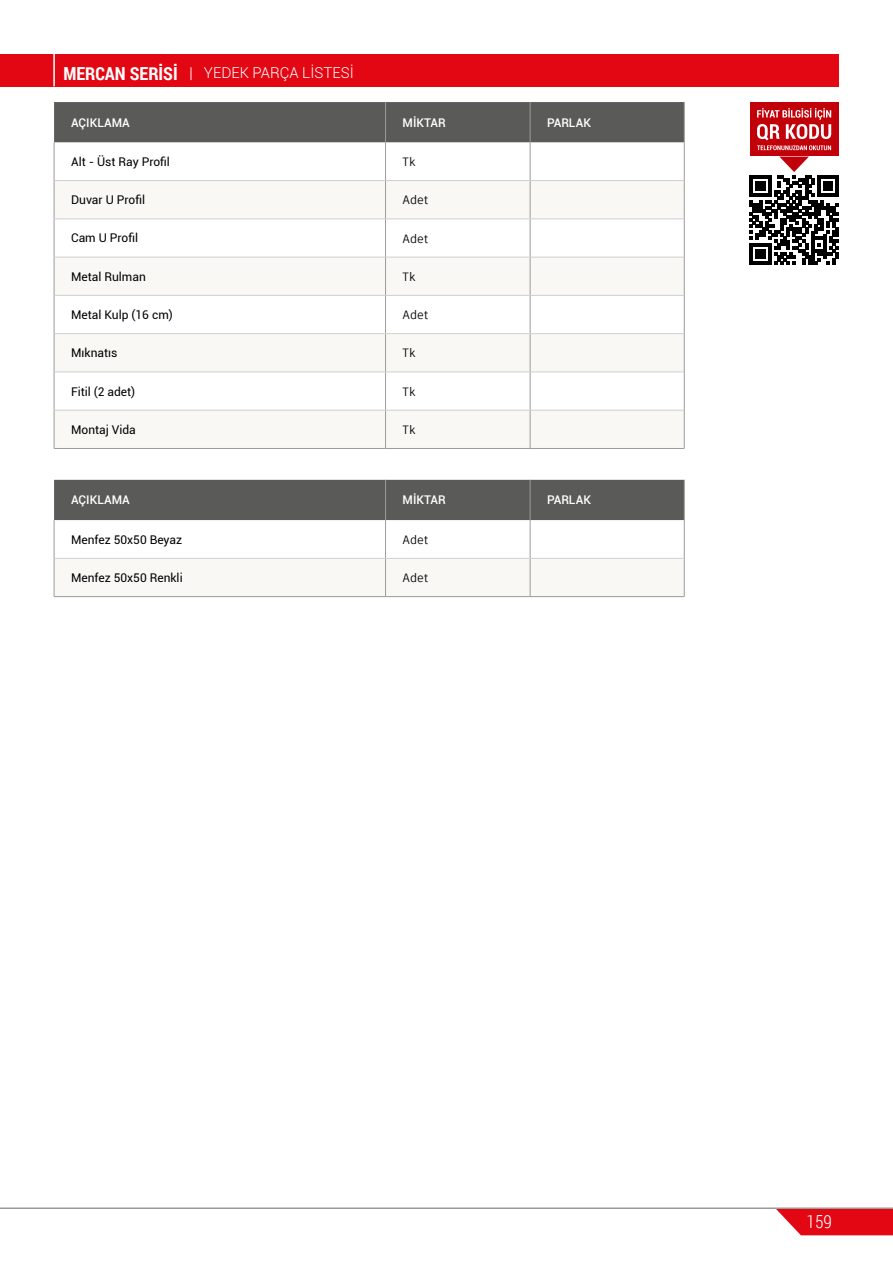
<style>
.page{position:relative;width:893px;height:1263px;background:#fff}
.page>*{position:absolute;margin:0;border:0;box-sizing:border-box;transform-origin:0 0}
.t1{font:300 18px "Roboto Condensed";color:#fff}
.t2{font:300 15px "Roboto";color:#fff}
.t3{font:12px "Roboto";color:#000}
.t4{font:500 12px "Roboto";color:#fff}
.t5{font:12px "Artifakt Element";color:#000}
.s1{font-family:"Roboto Condensed";font-weight:700;font-size:18px}
</style>
<div class="page">
<svg style="left:776px;top:1209px;width:117px;height:26px;background:#e5202b"></svg>
<hr style="left:0;top:1207px;width:893px;height:2px;background:#9b9b9a">
<div style="left:0;top:54px;width:839px;height:32px;background:#e30613"></div>
<hr style="left:53px;top:54px;width:2px;height:32px;background:#fff">
<div style="left:54px;top:102px;width:630px;height:40px;background:#5a5a59"></div>
<svg style="left:55px;top:181px;width:629px;height:267px;fill:#faf8f5"></svg>
<hr style="left:54px;top:142px;width:1px;height:39px;background:#9b9b9a">
<hr style="left:385px;top:142px;width:1px;height:38px;background:#9b9b9a">
<hr style="left:530px;top:142px;width:1px;height:38px;background:#9b9b9a">
<hr style="left:684px;top:142px;width:1px;height:39px;background:#9b9b9a">
<hr style="left:54px;top:181px;width:1px;height:38px;background:#9b9b9a">
<hr style="left:385px;top:181px;width:1px;height:38px;background:#9b9b9a">
<hr style="left:530px;top:181px;width:1px;height:38px;background:#9b9b9a">
<hr style="left:684px;top:181px;width:1px;height:38px;background:#9b9b9a">
<hr style="left:54px;top:219px;width:1px;height:38px;background:#9b9b9a">
<hr style="left:385px;top:219px;width:1px;height:38px;background:#9b9b9a">
<hr style="left:530px;top:219px;width:1px;height:38px;background:#9b9b9a">
<hr style="left:684px;top:219px;width:1px;height:38px;background:#9b9b9a">
<hr style="left:54px;top:257px;width:1px;height:38px;background:#9b9b9a">
<hr style="left:385px;top:257px;width:1px;height:38px;background:#9b9b9a">
<hr style="left:530px;top:257px;width:1px;height:38px;background:#9b9b9a">
<hr style="left:684px;top:257px;width:1px;height:38px;background:#9b9b9a">
<hr style="left:54px;top:295px;width:1px;height:39px;background:#9b9b9a">
<hr style="left:385px;top:296px;width:1px;height:37px;background:#9b9b9a">
<hr style="left:530px;top:296px;width:1px;height:37px;background:#9b9b9a">
<hr style="left:684px;top:295px;width:1px;height:39px;background:#9b9b9a">
<hr style="left:54px;top:334px;width:1px;height:38px;background:#9b9b9a">
<hr style="left:385px;top:334px;width:1px;height:38px;background:#9b9b9a">
<hr style="left:530px;top:334px;width:1px;height:38px;background:#9b9b9a">
<hr style="left:684px;top:334px;width:1px;height:38px;background:#9b9b9a">
<hr style="left:54px;top:372px;width:1px;height:38px;background:#9b9b9a">
<hr style="left:385px;top:372px;width:1px;height:38px;background:#9b9b9a">
<hr style="left:530px;top:372px;width:1px;height:38px;background:#9b9b9a">
<hr style="left:684px;top:372px;width:1px;height:38px;background:#9b9b9a">
<hr style="left:54px;top:410px;width:1px;height:38px;background:#9b9b9a">
<hr style="left:385px;top:410px;width:1px;height:38px;background:#9b9b9a">
<hr style="left:530px;top:410px;width:1px;height:38px;background:#9b9b9a">
<hr style="left:684px;top:410px;width:1px;height:38px;background:#9b9b9a">
<hr style="left:54px;top:180px;width:332px;height:1px;background:#cfcfcf">
<hr style="left:386px;top:180px;width:144px;height:1px;background:#cfcfcf">
<hr style="left:530px;top:180px;width:154px;height:1px;background:#cfcfcf">
<hr style="left:54px;top:219px;width:332px;height:1px;background:#cfcfcf">
<hr style="left:386px;top:219px;width:144px;height:1px;background:#cfcfcf">
<hr style="left:530px;top:219px;width:154px;height:1px;background:#cfcfcf">
<hr style="left:54px;top:295px;width:332px;height:1px;background:#cfcfcf">
<hr style="left:386px;top:295px;width:144px;height:1px;background:#cfcfcf">
<hr style="left:530px;top:295px;width:154px;height:1px;background:#cfcfcf">
<hr style="left:54px;top:333px;width:332px;height:1px;background:#cfcfcf">
<hr style="left:386px;top:333px;width:144px;height:1px;background:#cfcfcf">
<hr style="left:530px;top:333px;width:154px;height:1px;background:#cfcfcf">
<hr style="left:54px;top:410px;width:332px;height:1px;background:#cfcfcf">
<hr style="left:386px;top:410px;width:144px;height:1px;background:#cfcfcf">
<hr style="left:530px;top:410px;width:154px;height:1px;background:#cfcfcf">
<hr style="left:54px;top:257px;width:332px;height:1px;background:#cfcfcf">
<hr style="left:386px;top:257px;width:144px;height:1px;background:#cfcfcf">
<hr style="left:530px;top:257px;width:154px;height:1px;background:#cfcfcf">
<hr style="left:54px;top:372px;width:332px;height:1px;background:#cfcfcf">
<hr style="left:386px;top:372px;width:144px;height:1px;background:#cfcfcf">
<hr style="left:530px;top:372px;width:154px;height:1px;background:#cfcfcf">
<hr style="left:54px;top:448px;width:332px;height:1px;background:#9b9b9a">
<hr style="left:386px;top:448px;width:144px;height:1px;background:#9b9b9a">
<hr style="left:530px;top:448px;width:154px;height:1px;background:#9b9b9a">
<hr style="left:385px;top:102px;width:1px;height:40px;background:#9b9b9a">
<hr style="left:530px;top:102px;width:1px;height:40px;background:#9b9b9a">
<hr style="left:684px;top:102px;width:1px;height:40px;background:#9b9b9a">
<div style="left:54px;top:480px;width:630px;height:40px;background:#5a5a59"></div>
<div style="left:386px;top:559px;width:298px;height:37px;background:#faf8f5"></div>
<hr style="left:54px;top:520px;width:1px;height:38px;background:#9b9b9a">
<hr style="left:385px;top:520px;width:1px;height:38px;background:#9b9b9a">
<hr style="left:530px;top:520px;width:1px;height:38px;background:#9b9b9a">
<hr style="left:684px;top:520px;width:1px;height:38px;background:#9b9b9a">
<hr style="left:54px;top:558px;width:1px;height:38px;background:#9b9b9a">
<hr style="left:385px;top:558px;width:1px;height:38px;background:#9b9b9a">
<hr style="left:530px;top:558px;width:1px;height:38px;background:#9b9b9a">
<hr style="left:684px;top:558px;width:1px;height:38px;background:#9b9b9a">
<hr style="left:54px;top:558px;width:332px;height:1px;background:#cfcfcf">
<hr style="left:386px;top:558px;width:144px;height:1px;background:#cfcfcf">
<hr style="left:530px;top:558px;width:154px;height:1px;background:#cfcfcf">
<hr style="left:54px;top:596px;width:332px;height:1px;background:#9b9b9a">
<hr style="left:386px;top:596px;width:144px;height:1px;background:#9b9b9a">
<hr style="left:530px;top:596px;width:154px;height:1px;background:#9b9b9a">
<hr style="left:385px;top:480px;width:1px;height:40px;background:#9b9b9a">
<hr style="left:530px;top:480px;width:1px;height:40px;background:#9b9b9a">
<hr style="left:684px;top:480px;width:1px;height:40px;background:#9b9b9a">
<div style="left:750px;top:102px;width:88px;height:53px;background:#c2000a"></div>
<svg style="left:757px;top:108px;width:74px;height:42px"></svg>
<svg style="left:750px;top:157px;width:89px;height:107px"></svg>
<p class="t2" style="left:63px;top:62px;width:292px"><span class="s1">MERCAN SERİSİ</span> | YEDEK PARÇA LİSTESİ</p>
<p class="t4" style="left:71px;top:114px;width:60px">AÇIKLAMA</p>
<p class="t4" style="left:403px;top:114px;width:45px">MİKTAR</p>
<p class="t4" style="left:547px;top:114px;width:45px">PARLAK</p>
<p class="t3" style="left:71px;top:153px;width:100px">Alt - Üst Ray Profil</p>
<p class="t5" style="left:403px;top:153px;width:14px">Tk</p>
<p class="t3" style="left:71px;top:192px;width:76px">Duvar U Profil</p>
<p class="t5" style="left:403px;top:192px;width:28px">Adet</p>
<p class="t3" style="left:71px;top:230px;width:69px">Cam U Profil</p>
<p class="t5" style="left:403px;top:230px;width:28px">Adet</p>
<p class="t3" style="left:71px;top:268px;width:76px">Metal Rulman</p>
<p class="t5" style="left:403px;top:268px;width:14px">Tk</p>
<p class="t3" style="left:71px;top:306px;width:103px">Metal Kulp (16 cm)</p>
<p class="t5" style="left:403px;top:307px;width:28px">Adet</p>
<p class="t3" style="left:71px;top:345px;width:48px">Mıknatıs</p>
<p class="t5" style="left:403px;top:345px;width:14px">Tk</p>
<p class="t3" style="left:71px;top:383px;width:66px">Fitil (2 adet)</p>
<p class="t5" style="left:403px;top:383px;width:14px">Tk</p>
<p class="t3" style="left:71px;top:421px;width:66px">Montaj Vida</p>
<p class="t5" style="left:403px;top:421px;width:14px">Tk</p>
<p class="t4" style="left:71px;top:492px;width:60px">AÇIKLAMA</p>
<p class="t4" style="left:403px;top:492px;width:45px">MİKTAR</p>
<p class="t4" style="left:547px;top:492px;width:45px">PARLAK</p>
<p class="t3" style="left:71px;top:531px;width:113px">Menfez 50x50 Beyaz</p>
<p class="t5" style="left:403px;top:531px;width:28px">Adet</p>
<p class="t3" style="left:71px;top:569px;width:113px">Menfez 50x50 Renkli</p>
<p class="t5" style="left:403px;top:569px;width:28px">Adet</p>
<h1 class="t1" style="left:807px;top:1209px;width:27px">159</h1>
</div>
